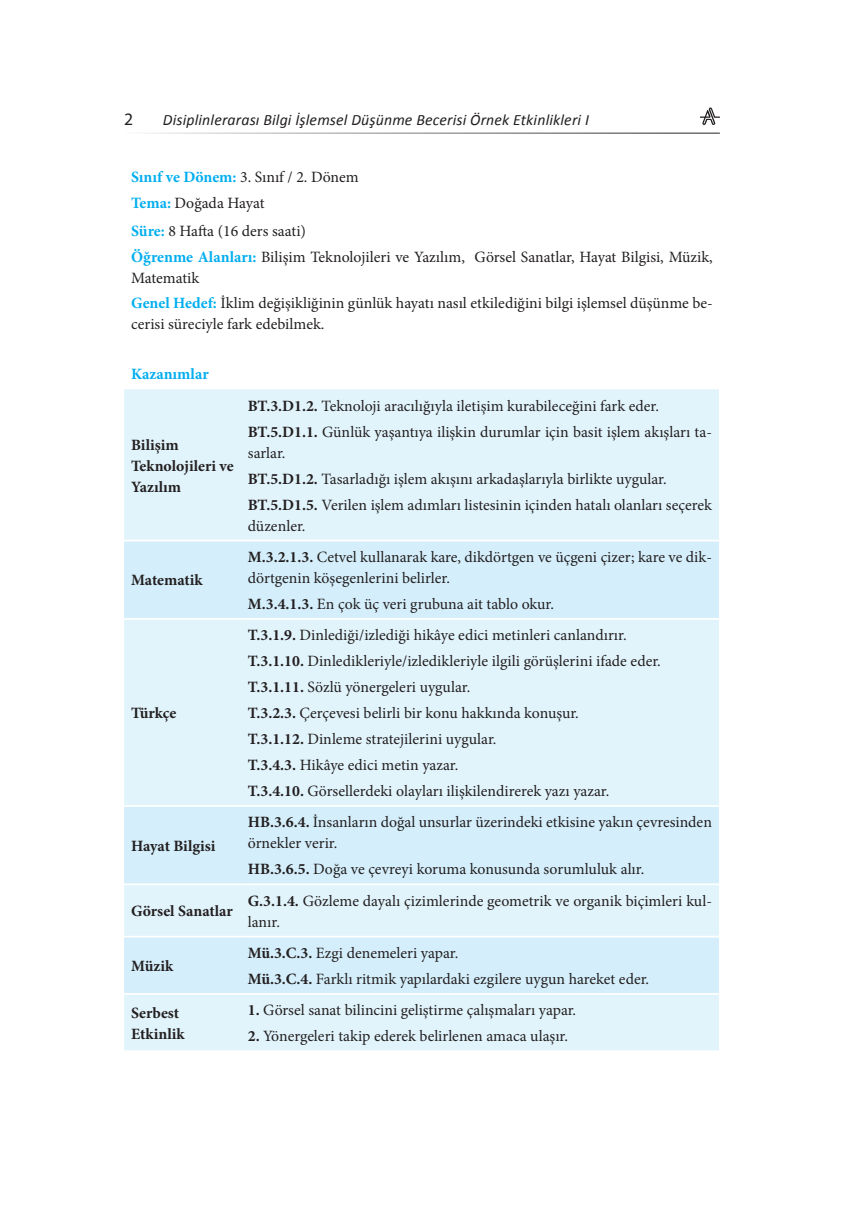
<style>
.page{position:relative;width:844px;height:1216px;background:#fff}
.page>*{position:absolute;margin:0;border:0;box-sizing:border-box;transform-origin:0 0}
.t1{font:17.5px "Myriad Pro";color:#231f20}
.tablo_içi{font:15.75px/21px "Minion Pro";color:#231f20}
.tablo_içi-2{font:700 15.75px/21px "Minion Pro";color:#231f20}
.t2{font:italic 15.75px "Calibri";letter-spacing:.01em;color:#231f20}
.tablo_içi-3{font:700 15.75px "Minion Pro";color:#00aeef}
.s1{font-weight:700;color:#00aeef}
.s2{font-weight:700}
</style>
<div class="page">
<svg style="left:700px;top:107px;width:19px;height:18px"></svg>
<div style="left:124px;top:389px;width:594px;height:661px;background:#e1f4fc"></div>
<svg style="left:124px;top:541px;width:594px;height:452px;fill:#e1f4fc"></svg>
<hr style="left:124px;top:539px;width:117px;height:2px;background:#fff">
<hr style="left:241px;top:539px;width:477px;height:2px;background:#fff">
<hr style="left:124px;top:805px;width:117px;height:1px;background:#fff">
<hr style="left:241px;top:805px;width:477px;height:1px;background:#fff">
<hr style="left:124px;top:618px;width:117px;height:1px;background:#fff">
<hr style="left:241px;top:618px;width:477px;height:1px;background:#fff">
<hr style="left:124px;top:883px;width:117px;height:2px;background:#fff">
<hr style="left:241px;top:883px;width:477px;height:2px;background:#fff">
<hr style="left:124px;top:935px;width:117px;height:2px;background:#fff">
<hr style="left:241px;top:935px;width:477px;height:2px;background:#fff">
<hr style="left:124px;top:993px;width:117px;height:1px;background:#fff">
<hr style="left:241px;top:993px;width:477px;height:1px;background:#fff">
<p class="t1" style="left:124px;top:108px;width:10px">2</p>
<p class="t2" style="left:163px;top:109px;width:427px">Disiplinlerarası Bilgi İşlemsel Düşünme Becerisi Örnek Etkinlikleri I</p>
<p class="tablo_içi" style="left:131px;top:167px;width:229px"><span class="s1">Sınıf ve Dönem:</span> 3. Sınıf / 2. Dönem</p>
<p class="tablo_içi" style="left:131px;top:192px;width:135px"><span class="s1">Tema:</span> Doğada Hayat</p>
<p class="tablo_içi" style="left:131px;top:221px;width:176px"><span class="s1">Süre:</span> 8 Hafta (16 ders saati)</p>
<p class="tablo_içi" style="left:131px;top:246px;width:583px"><span class="s1">Öğrenme Alanları:</span> Bilişim Teknolojileri ve Yazılım, Görsel Sanatlar, Hayat Bilgisi, Müzik,<br>Matematik</p>
<p class="tablo_içi" style="left:131px;top:292px;width:583px"><span class="s1">Genel Hedef:</span> İklim değişikliğinin günlük hayatı nasıl etkilediğini bilgi işlemsel düşünme be&shy;cerisi süreciyle fark edebilmek.</p>
<p class="tablo_içi-3" style="left:131px;top:363px;width:79px">Kazanımlar</p>
<p class="tablo_içi-2" style="left:131px;top:434px;width:104px">Bilişim<br>Teknolojileri ve<br>Yazılım</p>
<p class="tablo_içi-2" style="left:131px;top:569px;width:73px">Matematik</p>
<p class="tablo_içi-2" style="left:131px;top:702px;width:47px">Türkçe</p>
<p class="tablo_içi-2" style="left:131px;top:835px;width:86px">Hayat Bilgisi</p>
<p class="tablo_içi" style="left:248px;top:395px;width:412px"><span class="s2">BT.3.D1.2.</span> Teknoloji aracılığıyla iletişim kurabileceğini fark eder.</p>
<p class="tablo_içi" style="left:248px;top:421px;width:465px"><span class="s2">BT.5.D1.1.</span> Günlük yaşantıya ilişkin durumlar için basit işlem akışları ta&shy;sarlar.</p>
<p class="tablo_içi" style="left:248px;top:468px;width:420px"><span class="s2">BT.5.D1.2.</span> Tasarladığı işlem akışını arkadaşlarıyla birlikte uygular.</p>
<p class="tablo_içi" style="left:248px;top:494px;width:465px"><span class="s2">BT.5.D1.5.</span> Verilen işlem adımları listesinin içinden hatalı olanları seçerek düzenler.</p>
<p class="tablo_içi" style="left:248px;top:546px;width:465px"><span class="s2">M.3.2.1.3.</span> Cetvel kullanarak kare, dikdörtgen ve üçgeni çizer; kare ve dik&shy;dörtgenin köşegenlerini belirler.</p>
<p class="tablo_içi" style="left:248px;top:593px;width:307px"><span class="s2">M.3.4.1.3.</span> En çok üç veri grubuna ait tablo okur.</p>
<p class="tablo_içi" style="left:248px;top:624px;width:380px"><span class="s2">T.3.1.9.</span> Dinlediği/izlediği hikâye edici metinleri canlandırır.</p>
<p class="tablo_içi" style="left:248px;top:650px;width:414px"><span class="s2">T.3.1.10.</span> Dinledikleriyle/izledikleriyle ilgili görüşlerini ifade eder.</p>
<p class="tablo_içi" style="left:248px;top:676px;width:224px"><span class="s2">T.3.1.11.</span> Sözlü yönergeleri uygular.</p>
<p class="tablo_içi" style="left:248px;top:702px;width:332px"><span class="s2">T.3.2.3.</span> Çerçevesi belirli bir konu hakkında konuşur.</p>
<p class="tablo_içi" style="left:248px;top:728px;width:250px"><span class="s2">T.3.1.12.</span> Dinleme stratejilerini uygular.</p>
<p class="tablo_içi" style="left:248px;top:754px;width:212px"><span class="s2">T.3.4.3.</span> Hikâye edici metin yazar.</p>
<p class="tablo_içi" style="left:248px;top:780px;width:363px"><span class="s2">T.3.4.10.</span> Görsellerdeki olayları ilişkilendirerek yazı yazar.</p>
<p class="tablo_içi" style="left:248px;top:812px;width:465px"><span class="s2">HB.3.6.4.</span> İnsanların doğal unsurlar üzerindeki etkisine yakın çevresinden örnekler verir.</p>
<p class="tablo_içi" style="left:248px;top:858px;width:398px"><span class="s2">HB.3.6.5.</span> Doğa ve çevreyi koruma konusunda sorumluluk alır.</p>
<p class="tablo_içi-2" style="left:131px;top:900px;width:103px">Görsel Sanatlar</p>
<p class="tablo_içi" style="left:248px;top:890px;width:465px"><span class="s2">G.3.1.4.</span> Gözleme dayalı çizimlerinde geometrik ve organik biçimleri kul&shy;lanır.</p>
<p class="tablo_içi-2" style="left:131px;top:955px;width:44px">Müzik</p>
<p class="tablo_içi" style="left:248px;top:942px;width:212px"><span class="s2">Mü.3.C.3.</span> Ezgi denemeleri yapar.</p>
<p class="tablo_içi" style="left:248px;top:968px;width:402px"><span class="s2">Mü.3.C.4.</span> Farklı ritmik yapılardaki ezgilere uygun hareket eder.</p>
<p class="tablo_içi-2" style="left:131px;top:1002px;width:55px">Serbest<br>Etkinlik</p>
<p class="tablo_içi" style="left:248px;top:999px;width:330px"><span class="s2">1.</span> Görsel sanat bilincini geliştirme çalışmaları yapar.</p>
<p class="tablo_içi" style="left:248px;top:1025px;width:321px"><span class="s2">2.</span> Yönergeleri takip ederek belirlenen amaca ulaşır.</p>
</div>
